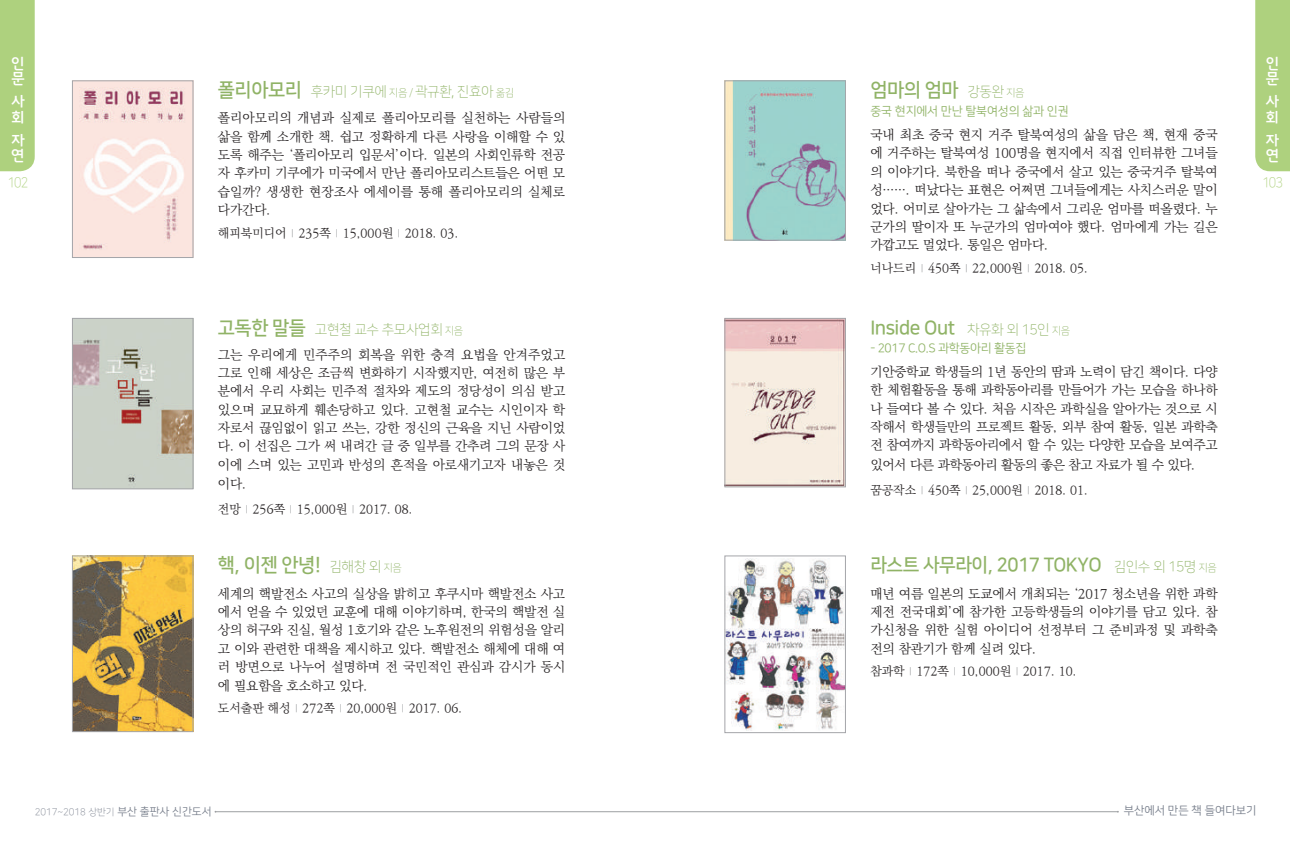
<style>
.page{position:relative;width:1290px;height:844px;background:#fff}
.page>*{position:absolute;margin:0;border:0;box-sizing:border-box;transform-origin:0 0}
.t1{font:19.25px "Nanum Square OTFB";letter-spacing:-.025em;color:#90b366}
.t2{font:19.25px "Nanum Square OTFB";letter-spacing:-.025em;color:#90b366;scale:.95 1}
.t3{font:14.88px/15.8px "Godo M";color:#fff}
.t4{font:14px "Nanum Square OTFL";letter-spacing:-.025em;color:#90b366}
.t5{font:14px "Nanum Square OTFL";letter-spacing:-.075em;color:#aed17e;scale:.9 1}
.t6{font:13.12px/18.4px "Ko Pub Batang PL";letter-spacing:-.01em;color:#231f20;text-align:justify}
.t7{font:12.25px "Ko Pub Batang PL";color:#231f20}
.t8{font:12.25px "Nanum Square OTFR";letter-spacing:-.01em;color:#90b366}
.t9{font:11.38px "Nanum Square OTFR";color:#777e8b}
.t10{font:9.62px "Nanum Square OTFL";color:#777e8b}
.s1{font-family:"Nanum Square OTFB";font-size:19.25px}
.s2{font-size:10.5px}
.s3{font-size:8.75px;color:#939598}
.s4{color:#262324}
.s5{font-family:"Nanum Square OTFL";font-size:14px}
.s6{font-family:"Nanum Square OTFL";font-size:10.5px}
.s7{font-family:"Nanum Square OTFR";font-size:10.85px}
</style>
<div class="page">
<div style="left:0;top:0;width:35px;height:171px;background:#aed17e"></div>
<div style="left:1255px;top:0;width:35px;height:171px;background:#aed17e"></div>
<hr style="left:215px;top:811px;width:430px;height:1px;background:#9d9fa2">
<hr style="left:645px;top:811px;width:473px;height:1px;background:#9d9fa2">
<img style="left:74px;top:83px;width:117px;height:172px">
<div style="left:72px;top:81px;width:121px;height:176px;border:1px solid #a4a5a9"></div>
<img style="left:727px;top:83px;width:116px;height:155px">
<div style="left:725px;top:81px;width:120px;height:159px;border:1px solid #a4a5a9"></div>
<img style="left:74px;top:557px;width:117px;height:172px">
<div style="left:72px;top:555px;width:121px;height:176px;border:1px solid #a4a5a9"></div>
<img style="left:727px;top:558px;width:116px;height:172px">
<div style="left:725px;top:555px;width:120px;height:177px;border:1px solid #a4a5a9"></div>
<img style="left:74px;top:320px;width:117px;height:167px">
<div style="left:72px;top:318px;width:121px;height:171px;border:1px solid #a4a5a9"></div>
<img style="left:727px;top:320px;width:116px;height:165px">
<div style="left:725px;top:318px;width:120px;height:169px;border:1px solid #a4a5a9"></div>
<p class="t3" style="left:11px;top:55px;width:15px">인 문</p>
<p class="t3" style="left:11px;top:94px;width:15px">사 회</p>
<p class="t3" style="left:11px;top:132px;width:15px">자 연</p>
<p class="t5" style="left:8px;top:176px;width:24px">102</p>
<p class="t4" style="left:218px;top:84px;width:298px"><span class="s1">폴리아모리</span> 후카미 기쿠에 <span class="s2">지음 /</span> 곽규환, 진효아 <span class="s2">옮김</span></p>
<p class="t6" style="left:218px;top:109px;width:349px">폴리아모리의 개념과 실제로 폴리아모리를 실천하는 사람들의 삶을 함께 소개한 책. 쉽고 정확하게 다른 사랑을 이해할 수 있 도록 해주는 ‘폴리아모리 입문서’이다. 일본의 사회인류학 전공 자 후카미 기쿠에가 미국에서 만난 폴리아모리스트들은 어떤 모 습일까? 생생한 현장조사 에세이를 통해 폴리아모리의 실체로 다가간다.</p>
<p class="t7" style="left:218px;top:227px;width:242px">해피북미디어 <span class="s3">|</span> 235쪽 <span class="s3">|</span> 15,000원 <span class="s3">|</span> 2018. 03<span class="s4">.</span></p>
<p class="t4" style="left:218px;top:322px;width:247px"><span class="s1">고독한 말들</span> 고현철 교수 추모사업회 <span class="s2">지음</span></p>
<p class="t6" style="left:218px;top:345px;width:349px">그는 우리에게 민주주의 회복을 위한 충격 요법을 안겨주었고 그로 인해 세상은 조금씩 변화하기 시작했지만, 여전히 많은 부 분에서 우리 사회는 민주적 절차와 제도의 정당성이 의심 받고 있으며 교묘하게 훼손당하고 있다. 고현철 교수는 시인이자 학 자로서 끊임없이 읽고 쓰는, 강한 정신의 근육을 지닌 사람이었 다. 이 선집은 그가 써 내려간 글 중 일부를 간추려 그의 문장 사 이에 스며 있는 고민과 반성의 흔적을 아로새기고자 내놓은 것 이다.</p>
<p class="t7" style="left:218px;top:503px;width:196px">전망 <span class="s3">|</span> 256쪽 <span class="s3">|</span> 15,000원 <span class="s3">|</span> 2017. 08<span class="s4">.</span></p>
<h1 class="t1" style="left:218px;top:554px;width:185px">핵, 이젠 안녕! <span class="s5">김해창 외</span> <span class="s6">지음</span></h1>
<p class="t6" style="left:218px;top:584px;width:349px">세계의 핵발전소 사고의 실상을 밝히고 후쿠시마 핵발전소 사고 에서 얻을 수 있었던 교훈에 대해 이야기하며, 한국의 핵발전 실 상의 허구와 진실, 월성 1호기와 같은 노후원전의 위험성을 알리 고 이와 관련한 대책을 제시하고 있다. 핵발전소 해체에 대해 여 러 방면으로 나누어 설명하며 전 국민적인 관심과 감시가 동시 에 필요함을 호소하고 있다.</p>
<p class="t7" style="left:218px;top:702px;width:246px">도서출판 해성 <span class="s3">|</span> 272쪽 <span class="s3">|</span> 20,000원 <span class="s3">|</span> 2017. 06<span class="s4">.</span></p>
<h1 class="t1" style="left:870px;top:80px;width:156px">엄마의 엄마 <span class="s5">강동완</span> <span class="s6">지음</span></h1>
<p class="t8" style="left:870px;top:104px;width:200px">중국 현지에서 만난 탈북여성의 삶과 인권</p>
<p class="t6" style="left:870px;top:126px;width:349px">국내 최초 중국 현지 거주 탈북여성의 삶을 담은 책, 현재 중국 에 거주하는 탈북여성 100명을 현지에서 직접 인터뷰한 그녀들 의 이야기다. 북한을 떠나 중국에서 살고 있는 중국거주 탈북여 성……. 떠났다는 표현은 어쩌면 그녀들에게는 사치스러운 말이 었다. 어미로 살아가는 그 삶속에서 그리운 엄마를 떠올렸다. 누 군가의 딸이자 또 누군가의 엄마여야 했다. 엄마에게 가는 길은 가깝고도 멀었다. 통일은 엄마다.</p>
<p class="t7" style="left:870px;top:262px;width:219px">너나드리 <span class="s3">|</span> 450쪽 <span class="s3">|</span> 22,000원 <span class="s3">|</span> 2018. 05<span class="s4">.</span></p>
<h1 class="t1" style="left:870px;top:317px;width:201px">Inside Out <span class="s5">차유화 외 15인</span> <span class="s6">지음</span></h1>
<p class="t8" style="left:870px;top:342px;width:157px">- 2017 C.O.S 과학동아리 활동집</p>
<p class="t6" style="left:870px;top:363px;width:349px">기안중학교 학생들의 1년 동안의 땀과 노력이 담긴 책이다. 다양 한 체험활동을 통해 과학동아리를 만들어가 가는 모습을 하나하 나 들여다 볼 수 있다. 처음 시작은 과학실을 알아가는 것으로 시 작해서 학생들만의 프로젝트 활동, 외부 참여 활동, 일본 과학축 전 참여까지 과학동아리에서 할 수 있는 다양한 모습을 보여주고 있어서 다른 과학동아리 활동의 좋은 참고 자료가 될 수 있다.</p>
<p class="t7" style="left:870px;top:483px;width:219px">꿈공작소 <span class="s3">|</span> 450쪽 <span class="s3">|</span> 25,000원 <span class="s3">|</span> 2018. 01<span class="s4">.</span></p>
<h1 class="t2" style="left:870px;top:554px;width:366px">라스트 사무라이, 2017 TOKYO <span class="s5">김인수 외 15명</span> <span class="s6">지음</span></h1>
<p class="t6" style="left:870px;top:584px;width:349px">매년 여름 일본의 도쿄에서 개최되는 ‘2017 청소년을 위한 과학 제전 전국대회’에 참가한 고등학생들의 이야기를 담고 있다. 참 가신청을 위한 실험 아이디어 선정부터 그 준비과정 및 과학축 전의 참관기가 함께 실려 있다.</p>
<p class="t7" style="left:870px;top:665px;width:208px">참과학 <span class="s3">|</span> 172쪽 <span class="s3">|</span> 10,000원 <span class="s3">|</span> 2017. 10<span class="s4">.</span></p>
<p class="t3" style="left:1266px;top:55px;width:15px">인 문</p>
<p class="t3" style="left:1266px;top:94px;width:15px">사 회</p>
<p class="t3" style="left:1266px;top:132px;width:15px">자 연</p>
<p class="t5" style="left:1262px;top:176px;width:24px">103</p>
<p class="t10" style="left:35px;top:806px;width:178px">2017~2018 상반기 <span class="s7">부산 출판사 신간도서</span></p>
<p class="t9" style="left:1124px;top:804px;width:134px">부산에서 만든 책 들여다보기</p>
</div>
